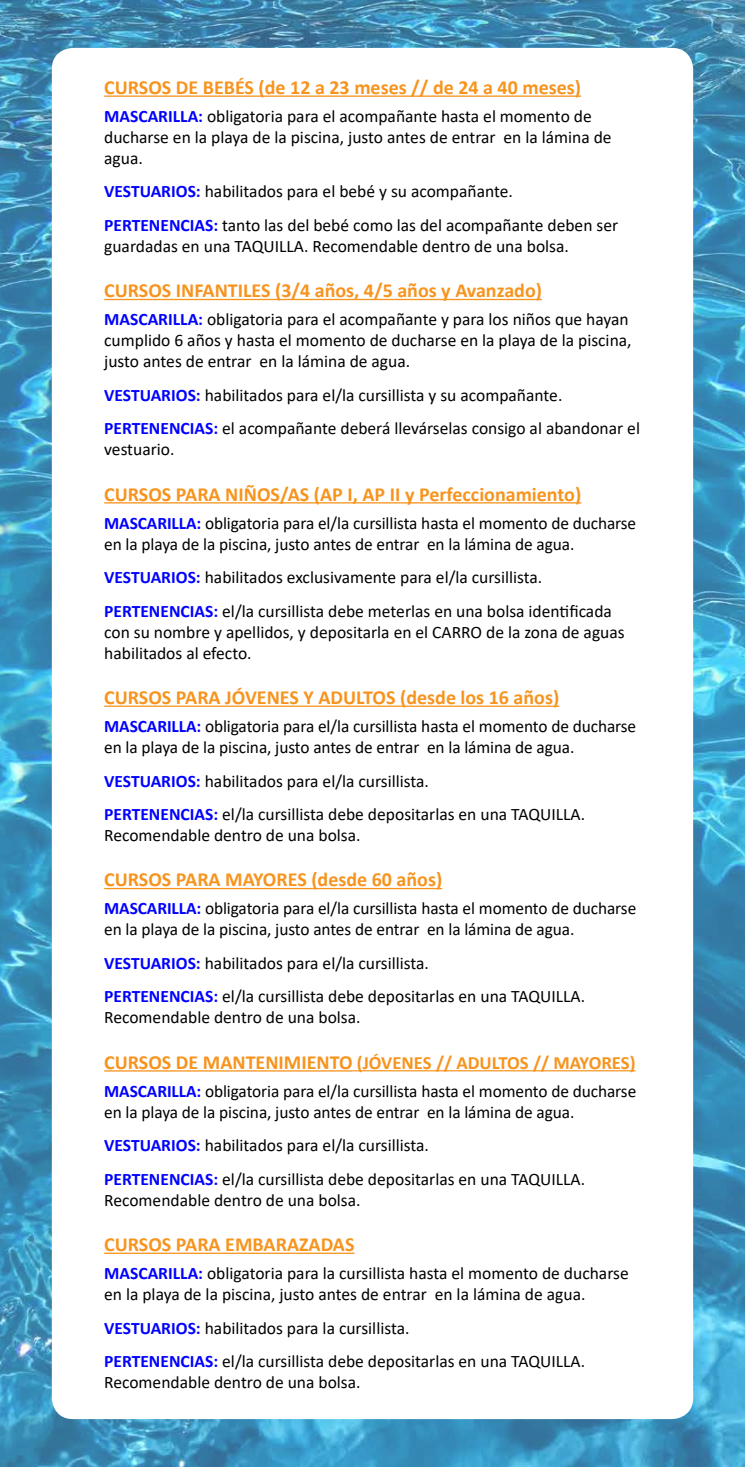
<style>
.page{position:relative;width:745px;height:1467px;background:#fff}
.page>*{position:absolute;margin:0;border:0;box-sizing:border-box;transform-origin:0 0}
.t1{font:700 20px "Calibri";color:#f7941e}
.t2{font:700 18.75px "Calibri";color:#f7941e}
.t3{font:17.5px/21px "Calibri";color:#000}
.s1{font-weight:700;color:#00f}
.s2{font-size:20px}
</style>
<div class="page">
<img style="left:0;top:0;width:744px;height:1467px">
<div style="left:52px;top:48px;width:640px;height:1371px;background:#fff;border-radius:21px"></div>
<hr style="left:104px;top:95px;width:476px;height:2px;background:#f7941e">
<hr style="left:104px;top:299px;width:437px;height:1px;background:#f7941e">
<hr style="left:104px;top:502px;width:477px;height:1px;background:#f7941e">
<hr style="left:104px;top:706px;width:455px;height:1px;background:#f7941e">
<hr style="left:104px;top:888px;width:338px;height:1px;background:#f7941e">
<hr style="left:104px;top:1070px;width:248px;height:2px;background:#f7941e">
<hr style="left:352px;top:1070px;width:283px;height:1px;background:#f7941e">
<hr style="left:104px;top:1253px;width:250px;height:1px;background:#f7941e">
<p class="t1" style="left:104px;top:73px;width:478px">CURSOS DE BEBÉS (de 12 a 23 meses // de 24 a 40 meses)</p>
<p class="t3" style="left:104px;top:105px;width:508px"><span class="s1">MASCARILLA:</span> obligatoria para el acompañante hasta el momento de ducharse en la playa de la piscina, justo antes de entrar en la lámina de agua.</p>
<p class="t3" style="left:104px;top:174px;width:515px;line-height:33.5px"><span class="s1">VESTUARIOS:</span> habilitados para el bebé y su acompañante.<br><span class="s1">PERTENENCIAS:</span> tanto las del bebé como las del acompañante deben ser</p>
<p class="t3" style="left:104px;top:235px;width:466px">guardadas en una TAQUILLA. Recomendable dentro de una bolsa.</p>
<p class="t1" style="left:104px;top:276px;width:439px">CURSOS INFANTILES (3/4 años, 4/5 años y Avanzado)</p>
<p class="t3" style="left:104px;top:309px;width:528px"><span class="s1">MASCARILLA:</span> obligatoria para el acompañante y para los niños que hayan cumplido 6 años y hasta el momento de ducharse en la playa de la piscina, justo antes de entrar en la lámina de agua.</p>
<p class="t3" style="left:104px;top:378px;width:537px;line-height:33.5px"><span class="s1">VESTUARIOS:</span> habilitados para el/la cursillista y su acompañante.<br><span class="s1">PERTENENCIAS:</span> el acompañante deberá llevárselas consigo al abandonar el</p>
<p class="t3" style="left:104px;top:439px;width:72px">vestuario.</p>
<p class="t1" style="left:104px;top:480px;width:478px">CURSOS PARA NIÑOS/AS (AP I, AP II y Perfeccionamiento)</p>
<p class="t3" style="left:104px;top:512px;width:533px"><span class="s1">MASCARILLA:</span> obligatoria para el/la cursillista hasta el momento de ducharse en la playa de la piscina, justo antes de entrar en la lámina de agua.</p>
<p class="t3" style="left:104px;top:560px;width:509px;line-height:33.5px"><span class="s1">VESTUARIOS:</span> habilitados exclusivamente para el/la cursillista.<br><span class="s1">PERTENENCIAS:</span> el/la cursillista debe meterlas en una bolsa identificada</p>
<p class="t3" style="left:104px;top:621px;width:521px">con su nombre y apellidos, y depositarla en el CARRO de la zona de aguas habilitados al efecto.</p>
<p class="t1" style="left:104px;top:683px;width:456px">CURSOS PARA JÓVENES Y ADULTOS (desde los 16 años)</p>
<p class="t3" style="left:104px;top:715px;width:533px"><span class="s1">MASCARILLA:</span> obligatoria para el/la cursillista hasta el momento de ducharse en la playa de la piscina, justo antes de entrar en la lámina de agua.</p>
<p class="t3" style="left:104px;top:764px;width:482px;line-height:33.5px"><span class="s1">VESTUARIOS:</span> habilitados para el/la cursillista.<br><span class="s1">PERTENENCIAS:</span> el/la cursillista debe depositarlas en una TAQUILLA.</p>
<p class="t3" style="left:104px;top:824px;width:258px">Recomendable dentro de una bolsa.</p>
<p class="t1" style="left:104px;top:865px;width:339px">CURSOS PARA MAYORES (desde 60 años)</p>
<p class="t3" style="left:104px;top:898px;width:533px"><span class="s1">MASCARILLA:</span> obligatoria para el/la cursillista hasta el momento de ducharse en la playa de la piscina, justo antes de entrar en la lámina de agua.</p>
<p class="t3" style="left:104px;top:946px;width:482px;line-height:33.5px"><span class="s1">VESTUARIOS:</span> habilitados para el/la cursillista.<br><span class="s1">PERTENENCIAS:</span> el/la cursillista debe depositarlas en una TAQUILLA.</p>
<p class="t3" style="left:104px;top:1007px;width:258px">Recomendable dentro de una bolsa.</p>
<p class="t2" style="left:104px;top:1049px;width:532px"><span class="s2">CURSOS DE MANTENIMIENTO</span> (JÓVENES // ADULTOS // MAYORES)</p>
<p class="t3" style="left:104px;top:1080px;width:533px"><span class="s1">MASCARILLA:</span> obligatoria para el/la cursillista hasta el momento de ducharse en la playa de la piscina, justo antes de entrar en la lámina de agua.</p>
<p class="t3" style="left:104px;top:1128px;width:482px;line-height:33.5px"><span class="s1">VESTUARIOS:</span> habilitados para el/la cursillista.<br><span class="s1">PERTENENCIAS:</span> el/la cursillista debe depositarlas en una TAQUILLA.</p>
<p class="t3" style="left:104px;top:1189px;width:258px">Recomendable dentro de una bolsa.</p>
<p class="t1" style="left:104px;top:1230px;width:251px">CURSOS PARA EMBARAZADAS</p>
<p class="t3" style="left:104px;top:1262px;width:525px"><span class="s1">MASCARILLA:</span> obligatoria para la cursillista hasta el momento de ducharse en la playa de la piscina, justo antes de entrar en la lámina de agua.</p>
<p class="t3" style="left:104px;top:1311px;width:482px;line-height:33.5px"><span class="s1">VESTUARIOS:</span> habilitados para la cursillista.<br><span class="s1">PERTENENCIAS:</span> el/la cursillista debe depositarlas en una TAQUILLA.</p>
<p class="t3" style="left:104px;top:1371px;width:258px">Recomendable dentro de una bolsa.</p>
</div>
